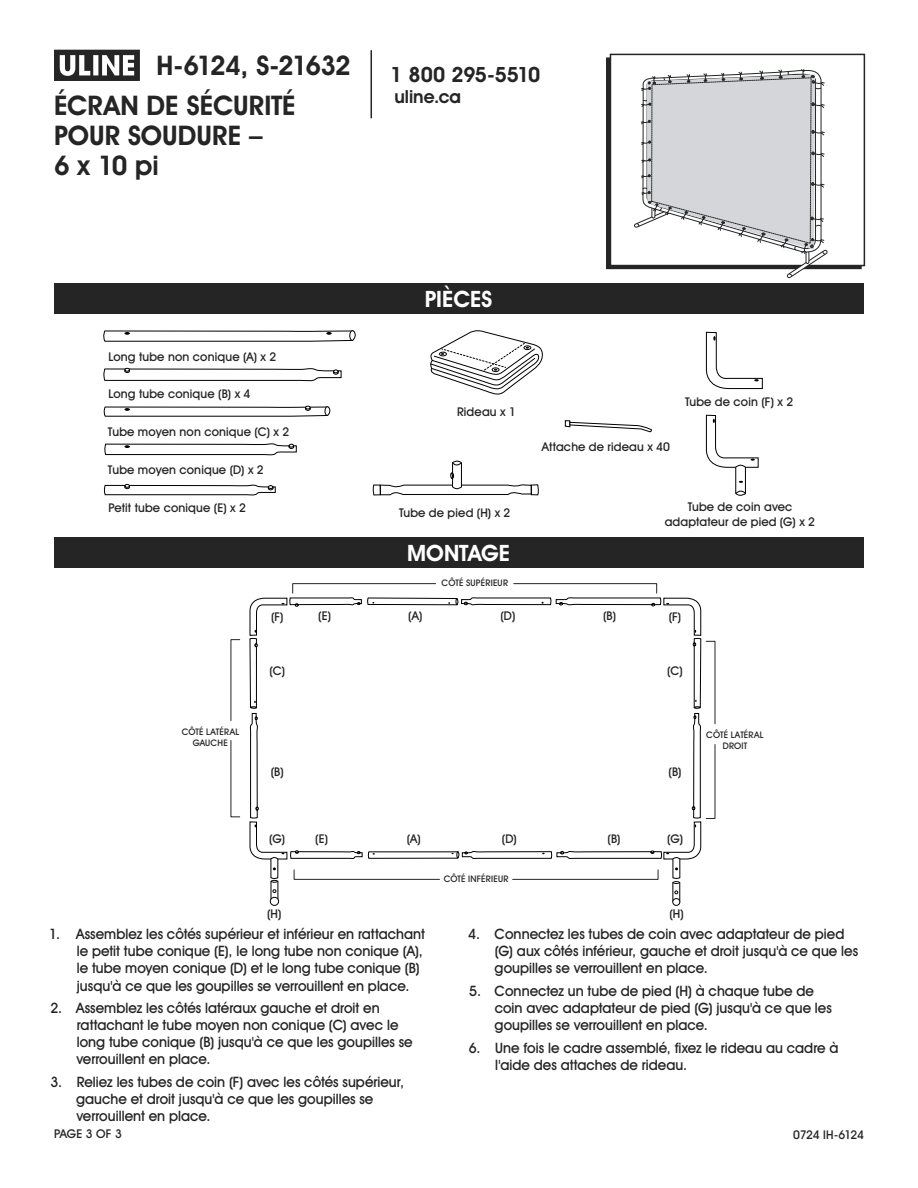
<style>
.page{position:relative;width:918px;height:1188px;background:#fff}
.page>*{position:absolute;margin:0;border:0;box-sizing:border-box;transform-origin:0 0}
.t1{font:700 27px/30px "Uline Two Knine";color:#252525}
.t2{font:700 27px "Uline Two Knine";letter-spacing:-.075em;color:#252525}
.t3{font:700 22.5px "Uline Two Knine";color:#fff}
.t4{font:700 21px "Uline Two Knine";letter-spacing:-.02em;color:#252525}
.t5{font:700 18px "Uline Two Knine";color:#252525}
.t6{font:14.25px/17.1px "Uline Two Knine";color:#252525}
.t7{font:12px/14.4px "Uline Two Knine";letter-spacing:.015em;color:#252525;text-align:center}
.t8{font:12px "Uline Two Knine";letter-spacing:-.03em;color:#252525}
.t9{font:9px/10.8px "Uline Two Knine";letter-spacing:.02em;color:#252525;text-align:center}
</style>
<div class="page">
<hr style="left:371px;top:50px;width:1px;height:68px;background:#252525">
<div style="left:54px;top:284px;width:810px;height:30px;background:#252525"></div>
<svg style="left:705px;top:414px;width:54px;height:82px"></svg>
<svg style="left:705px;top:331px;width:58px;height:58px"></svg>
<svg style="left:565px;top:420px;width:87px;height:12px"></svg>
<svg style="left:430px;top:330px;width:113px;height:65px"></svg>
<svg style="left:372px;top:460px;width:167px;height:36px"></svg>
<svg style="left:103px;top:330px;width:253px;height:12px"></svg>
<svg style="left:103px;top:368px;width:239px;height:14px"></svg>
<svg style="left:103px;top:406px;width:228px;height:11px"></svg>
<svg style="left:104px;top:484px;width:172px;height:12px"></svg>
<svg style="left:104px;top:443px;width:193px;height:13px"></svg>
<div style="left:54px;top:537px;width:810px;height:31px;background:#252525"></div>
<div style="left:610px;top:54px;width:255px;height:212px;border:2px solid #252525"></div>
<svg style="left:633px;top:69px;width:195px;height:209px"></svg>
<div style="left:270px;top:897px;width:9px;height:9px;border:1px solid #010102;border-radius:50%"></div>
<div style="left:672px;top:898px;width:8px;height:8px;border:1px solid #010102;border-radius:50%"></div>
<svg style="left:230px;top:740px;width:10px;height:78px"></svg>
<svg style="left:230px;top:639px;width:10px;height:82px"></svg>
<svg style="left:249px;top:583px;width:467px;height:321px"></svg>
<svg style="left:54px;top:50px;width:86px;height:31px"></svg>
<h1 class="t2" style="left:157px;top:49px;width:196px">H-6124, S-21632</h1>
<h1 class="t1" style="left:54px;top:90px;width:243px">ÉCRAN DE SÉCURITÉ<br>POUR SOUDURE –<br>6 x 10 pi</h1>
<p class="t7" style="left:108px;top:349px;width:170px">Long tube non conique (A) x 2</p>
<p class="t7" style="left:108px;top:387px;width:144px">Long tube conique (B) x 4</p>
<p class="t7" style="left:108px;top:424px;width:183px">Tube moyen non conique (C) x 2</p>
<p class="t7" style="left:108px;top:462px;width:157px">Tube moyen conique (D) x 2</p>
<p class="t7" style="left:108px;top:500px;width:139px">Petit tube conique (E) x 2</p>
<h3 class="t4" style="left:390px;top:62px;width:152px">1 800 295-5510</h3>
<p class="t5" style="left:394px;top:86px;width:68px">uline.ca</p>
<h2 class="t3" style="left:425px;top:286px;width:69px">PIÈCES</h2>
<p class="t7" style="left:457px;top:404px;width:60px">Rideau x 1</p>
<p class="t7" style="left:399px;top:505px;width:113px">Tube de pied (H) x 2</p>
<h2 class="t3" style="left:407px;top:539px;width:105px">MONTAGE</h2>
<p class="t9" style="left:442px;top:578px;width:68px">CÔTÉ SUPÉRIEUR</p>
<p class="t7" style="left:542px;top:439px;width:130px">Attache de rideau x 40</p>
<p class="t7" style="left:685px;top:394px;width:110px">Tube de coin (F) x 2</p>
<p class="t7" style="left:665px;top:500px;width:152px">Tube de coin avec adaptateur de pied (G) x 2</p>
<p class="t7" style="left:318px;top:609px;width:14px">(E)</p>
<p class="t7" style="left:408px;top:609px;width:16px">(A)</p>
<p class="t7" style="left:500px;top:609px;width:16px">(D)</p>
<p class="t7" style="left:603px;top:609px;width:15px">(B)</p>
<p class="t7" style="left:271px;top:609px;width:14px">(F)</p>
<p class="t7" style="left:669px;top:609px;width:14px">(F)</p>
<p class="t9" style="left:182px;top:726px;width:59px">CÔTÉ LATÉRAL<br>GAUCHE</p>
<p class="t7" style="left:269px;top:664px;width:17px">(C)</p>
<p class="t7" style="left:271px;top:764px;width:15px">(B)</p>
<p class="t7" style="left:667px;top:664px;width:17px">(C)</p>
<p class="t7" style="left:669px;top:764px;width:15px">(B)</p>
<p class="t7" style="left:269px;top:831px;width:17px">(G)</p>
<p class="t7" style="left:667px;top:831px;width:17px">(G)</p>
<p class="t7" style="left:315px;top:831px;width:14px">(E)</p>
<p class="t7" style="left:407px;top:831px;width:16px">(A)</p>
<p class="t7" style="left:502px;top:831px;width:16px">(D)</p>
<p class="t7" style="left:608px;top:831px;width:15px">(B)</p>
<p class="t9" style="left:444px;top:873px;width:66px">CÔTÉ INFÉRIEUR</p>
<p class="t7" style="left:267px;top:907px;width:16px">(H)</p>
<p class="t7" style="left:669px;top:907px;width:16px">(H)</p>
<p class="t9" style="left:706px;top:729px;width:59px">CÔTÉ LATÉRAL<br>DROIT</p>
<p class="t6" style="left:77px;top:926px;width:350px;text-indent:-28px">1. Assemblez les côtés supérieur et inférieur en rattachant le petit tube conique (E), le long tube non conique (A), le tube moyen conique (D) et le long tube conique (B) jusqu'à ce que les goupilles se verrouillent en place.</p>
<p class="t6" style="left:76px;top:999px;width:338px;text-indent:-26px">2. Assemblez les côtés latéraux gauche et droit en rattachant le tube moyen non conique (C) avec le long tube conique (B) jusqu'à ce que les goupilles se verrouillent en place.</p>
<p class="t6" style="left:76px;top:1073px;width:330px;text-indent:-26px">3. Reliez les tubes de coin (F) avec les côtés supérieur, gauche et droit jusqu'à ce que les goupilles se verrouillent en place.</p>
<p class="t6" style="left:495px;top:926px;width:365px;text-indent:-26px">4. Connectez les tubes de coin avec adaptateur de pied (G) aux côtés inférieur, gauche et droit jusqu'à ce que les goupilles se verrouillent en place.</p>
<p class="t6" style="left:495px;top:982px;width:339px;text-indent:-25px">5. Connectez un tube de pied (H) à chaque tube de coin avec adaptateur de pied (G) jusqu'à ce que les goupilles se verrouillent en place.</p>
<p class="t6" style="left:495px;top:1039px;width:345px;text-indent:-26px">6. Une fois le cadre assemblé, fixez le rideau au cadre à l'aide des attaches de rideau.</p>
<p class="t7" style="left:54px;top:1126px;width:69px">PAGE 3 OF 3</p>
<p class="t8" style="left:793px;top:1128px;width:72px">0724 IH-6124</p>
</div>
